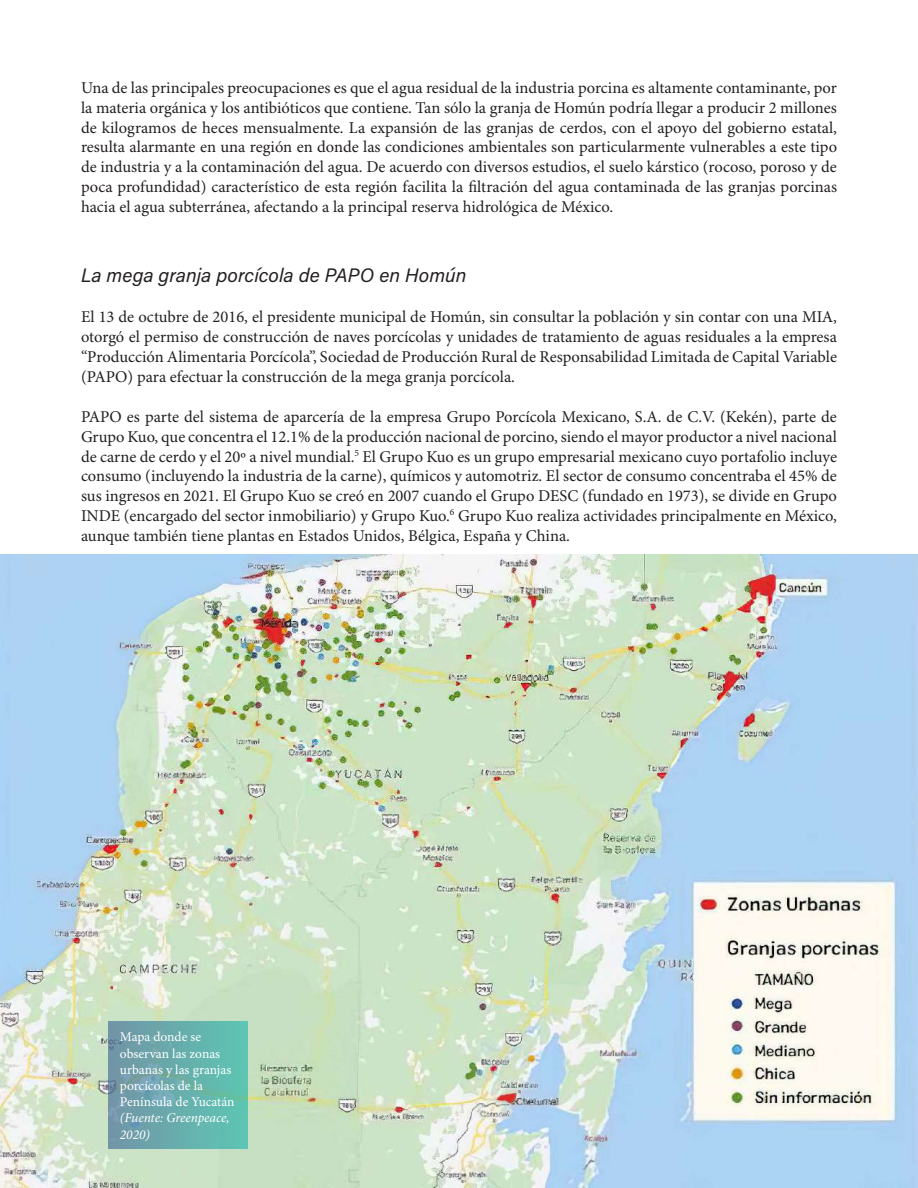
<style>
.page{position:relative;width:918px;height:1188px;background:#fff}
.page>*{position:absolute;margin:0;border:0;box-sizing:border-box;transform-origin:0 0}
.t1{font:19.5px "Acumin Variable Concept";color:#231f20}
.t2{font:16.5px/19.8px "Minion Pro";color:#231f20;text-align:justify}
.t3{font:13.5px/16.2px "Minion Pro";color:#fff}
.t4{font:italic 13.5px/16.2px "Minion Pro";letter-spacing:-.005em;color:#fff}
</style>
<div class="page">
<img style="left:0;top:554px;width:918px;height:634px">
<svg style="left:108px;top:1022px;width:139px;height:127px;background:#68acac"></svg>
<p class="t2" style="left:81px;top:79px;width:758px">Una de las principales preocupaciones es que el agua residual de la industria porcina es altamente contaminante, por la materia orgánica y los antibióticos que contiene. Tan sólo la granja de Homún podría llegar a producir 2 millones de kilogramos de heces mensualmente. La expansión de las granjas de cerdos, con el apoyo del gobierno estatal, resulta alarmante en una región en donde las condiciones ambientales son particularmente vulnerables a este tipo de industria y a la contaminación del agua. De acuerdo con diversos estudios, el suelo kárstico (rocoso, poroso y de poca profundidad) característico de esta región facilita la filtración del agua contaminada de las granjas porcinas hacia el agua subterránea, afectando a la principal reserva hidrológica de México.</p>
<p class="t1" style="left:81px;top:262px;width:387px">La mega granja porcícola de PAPO en Homún</p>
<p class="t2" style="left:81px;top:308px;width:758px">El 13 de octubre de 2016, el presidente municipal de Homún, sin consultar la población y sin contar con una MIA, otorgó el permiso de construcción de naves porcícolas y unidades de tratamiento de aguas residuales a la empresa “Producción Alimentaria Porcícola”, Sociedad de Producción Rural de Responsabilidad Limitada de Capital Variable (PAPO) para efectuar la construcción de la mega granja porcícola.</p>
<p class="t2" style="left:81px;top:407px;width:758px">PAPO es parte del sistema de aparcería de la empresa Grupo Porcícola Mexicano, S.A. de C.V. (Kekén), parte de Grupo Kuo, que concentra el 12.1% de la producción nacional de porcino, siendo el mayor productor a nivel nacional de carne de cerdo y el 20º a nivel mundial.<sup>5</sup> El Grupo Kuo es un grupo empresarial mexicano cuyo portafolio incluye consumo (incluyendo la industria de la carne), químicos y automotriz. El sector de consumo concentraba el 45% de sus ingresos en 2021. El Grupo Kuo se creó en 2007 cuando el Grupo DESC (fundado en 1973), se divide en Grupo INDE (encargado del sector inmobiliario) y Grupo Kuo.<sup>6</sup> Grupo Kuo realiza actividades principalmente en México, aunque también tiene plantas en Estados Unidos, Bélgica, España y China.</p>
<p class="t3" style="left:120px;top:1030px;width:116px">Mapa donde se observan las zonas urbanas y las granjas porcícolas de la<br>Península de Yucatán</p>
<p class="t4" style="left:120px;top:1110px;width:111px">(Fuente: Greenpeace,<br>2020)</p>
</div>
